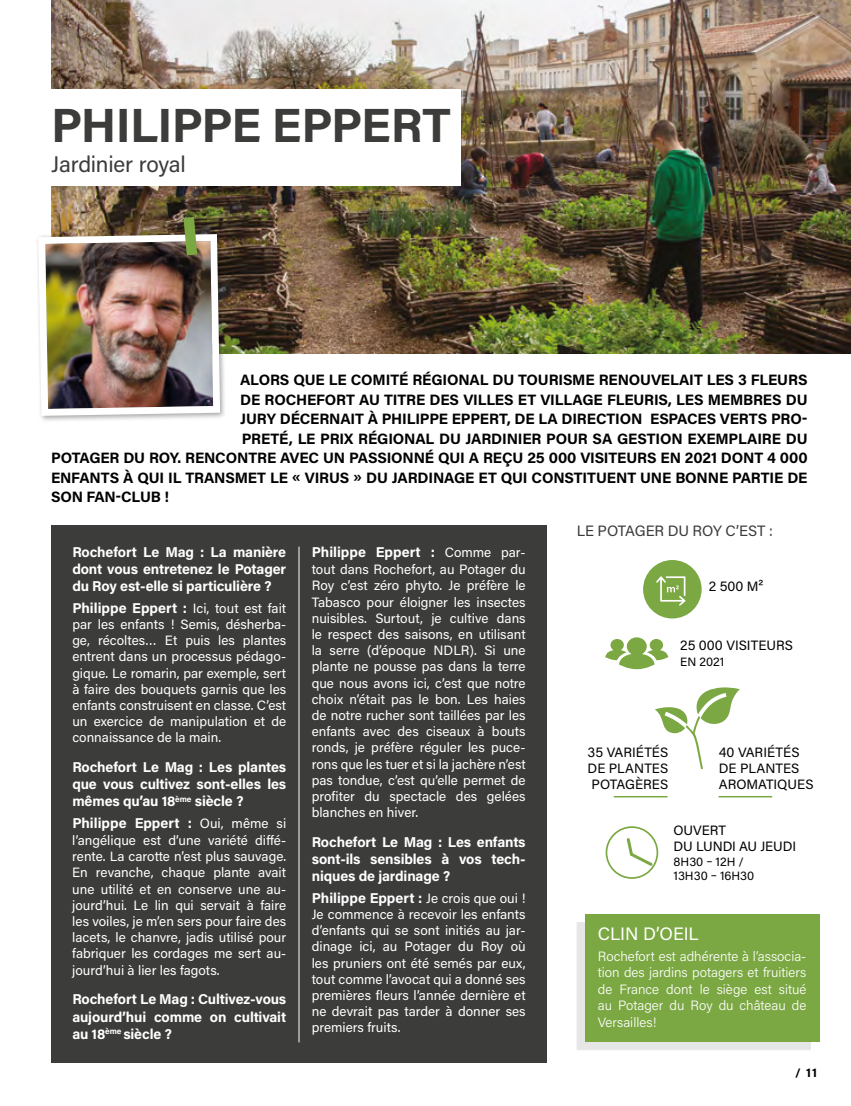
<style>
.page{position:relative;width:851px;height:1106px;background:#fff}
.page>*{position:absolute;margin:0;border:0;box-sizing:border-box;transform-origin:0 0}
.t1{font:700 48px "Acumin Pro";letter-spacing:-.015em;color:#3c3c3b}
.t2{font:22.5px "Acumin Pro";letter-spacing:-.015em;color:#3c3c3b}
.t3{font:18px "Acumin Pro";letter-spacing:-.005em;color:#fff}
.t4{font:700 15px "Acumin Pro";letter-spacing:-.01em;color:#000}
.t5{font:15px "Acumin Pro";letter-spacing:-.005em;color:#3c3c3b}
.t6{font:700 14.25px/17.1px "Acumin Pro";letter-spacing:-.01em;color:#fff;text-align:justify}
.t7{font:13.5px/16.2px "Acumin Pro";color:#fff;text-align:justify}
.t8{font:300 13.5px/16.5px "Acumin Pro";color:#fff;text-align:justify}
.t9{font:13.5px/16.2px "Acumin Pro";color:#000}
.t10{font:700 12.15px "Acumin Pro";color:#000}
.t11{font:12px/14.4px "Acumin Pro";color:#000}
.s1{font-weight:400;font-size:13.5px}
</style>
<div class="page">
<img style="left:51px;top:0;width:799px;height:353px">
<div style="left:51px;top:525px;width:496px;height:537px;background:#3c3c3b"></div>
<hr style="left:299px;top:546px;width:1px;height:496px;background:#fff">
<div style="left:43px;top:89px;width:418px;height:97px;background:#fff"></div>
<div style="left:576px;top:921px;width:234px;height:129px;background:#000;opacity:.1"></div>
<div style="left:585px;top:914px;width:234px;height:127px;background:#7ba842"></div>
<div style="left:35px;top:231px;width:192px;height:191px;background:#000;opacity:.36"></div>
<svg style="left:35px;top:231px;width:188px;height:832px"></svg>
<svg style="left:183px;top:217px;width:14px;height:38px"></svg>
<svg style="left:605px;top:637px;width:63px;height:32px"></svg>
<div style="left:643px;top:560px;width:58px;height:58px;background:#7ba842;border-radius:50%"></div>
<svg style="left:656px;top:576px;width:29px;height:29px"></svg>
<svg style="left:605px;top:826px;width:53px;height:52px"></svg>
<svg style="left:655px;top:687px;width:84px;height:82px"></svg>
<hr style="left:613px;top:796px;width:54px;height:1px;background:#7ba842">
<hr style="left:718px;top:796px;width:54px;height:1px;background:#7ba842">
<h1 class="t1" style="left:51px;top:91px;width:401px">PHILIPPE EPPERT</h1>
<h2 class="t2" style="left:51px;top:148px;width:136px">Jardinier royal</h2>
<p class="t4" style="left:240px;top:369px;width:568px">ALORS QUE LE COMITÉ RÉGIONAL DU TOURISME RENOUVELAIT LES 3 FLEURS</p>
<p class="t4" style="left:240px;top:389px;width:569px">DE ROCHEFORT AU TITRE DES VILLES ET VILLAGE FLEURIS, LES MEMBRES DU</p>
<p class="t4" style="left:240px;top:408px;width:569px">JURY DÉCERNAIT À PHILIPPE EPPERT, DE LA DIRECTION ESPACES VERTS PRO-</p>
<p class="t4" style="left:242px;top:428px;width:567px">PRETÉ, LE PRIX RÉGIONAL DU JARDINIER POUR SA GESTION EXEMPLAIRE DU</p>
<p class="t4" style="left:51px;top:447px;width:758px">POTAGER DU ROY. RENCONTRE AVEC UN PASSIONNÉ QUI A REÇU 25 000 VISITEURS EN 2021 DONT 4 000</p>
<p class="t4" style="left:51px;top:467px;width:757px">ENFANTS À QUI IL TRANSMET LE « VIRUS » DU JARDINAGE ET QUI CONSTITUENT UNE BONNE PARTIE DE</p>
<p class="t4" style="left:51px;top:486px;width:119px">SON FAN-CLUB !</p>
<p class="t6" style="left:72px;top:543px;width:215px">Rochefort Le Mag : La manière dont vous entretenez le Potager du Roy est-elle si particulière ?</p>
<p class="t6" style="left:72px;top:598px;width:215px">Philippe Eppert : <span class="s1">Ici, tout est fait</span></p>
<p class="t7" style="left:72px;top:615px;width:215px">par les enfants ! Semis, désherba&shy;ge, récoltes… Et puis les plantes entrent dans un processus pédago&shy;gique. Le romarin, par exemple, sert à faire des bouquets garnis que les enfants construisent en classe. C’est un exercice de manipulation et de connaissance de la main.</p>
<p class="t6" style="left:72px;top:758px;width:215px">Rochefort Le Mag : Les plantes que vous cultivez sont-elles les mêmes qu’au 18<sup>ème</sup> siècle ?</p>
<p class="t6" style="left:72px;top:813px;width:215px">Philippe Eppert : <span class="s1">Oui, même si</span></p>
<p class="t7" style="left:72px;top:831px;width:215px">l’angélique est d’une variété diffé&shy;rente. La carotte n’est plus sauvage.<br>En revanche, chaque plante avait une utilité et en conserve une au&shy;jourd’hui. Le lin qui servait à faire les voiles, je m’en sers pour faire des lacets, le chanvre, jadis utilisé pour fabriquer les cordages me sert au&shy;jourd’hui à lier les fagots.</p>
<p class="t6" style="left:72px;top:990px;width:215px">Rochefort Le Mag : Cultivez-vous aujourd’hui comme on cultivait au 18<sup>ème</sup> siècle ?</p>
<p class="t6" style="left:312px;top:543px;width:215px">Philippe Eppert : <span class="s1">Comme par-</span></p>
<p class="t7" style="left:312px;top:561px;width:215px">tout dans Rochefort, au Potager du Roy c’est zéro phyto. Je préfère le Tabasco pour éloigner les insectes nuisibles. Surtout, je cultive dans le respect des saisons, en utilisant la serre (d’époque NDLR). Si une plante ne pousse pas dans la terre que nous avons ici, c’est que notre choix n’était pas le bon. Les haies de notre rucher sont taillées par les enfants avec des ciseaux à bouts ronds, je préfère réguler les puce&shy;rons que les tuer et si la jachère n’est pas tondue, c’est qu’elle permet de profiter du spectacle des gelées blanches en hiver.</p>
<p class="t6" style="left:312px;top:833px;width:215px">Rochefort Le Mag : Les enfants sont-ils sensibles à vos tech&shy;niques de jardinage ?</p>
<p class="t6" style="left:312px;top:888px;width:215px">Philippe Eppert : <span class="s1">Je crois que oui !</span></p>
<p class="t7" style="left:312px;top:905px;width:215px">Je commence à recevoir les enfants d’enfants qui se sont initiés au jar&shy;dinage ici, au Potager du Roy où les pruniers ont été semés par eux, tout comme l’avocat qui a donné ses premières fleurs l’année dernière et ne devrait pas tarder à donner ses premiers fruits.</p>
<p class="t5" style="left:576px;top:521px;width:197px">LE POTAGER DU ROY C’EST :</p>
<p class="t9" style="left:708px;top:578px;width:56px">2 500 M²</p>
<p class="t9" style="left:680px;top:636px;width:114px">25 000 VISITEURS</p>
<p class="t11" style="left:680px;top:654px;width:46px">EN 2021</p>
<p class="t9" style="left:587px;top:743px;width:82px;text-align:justify">35 VARIÉTÉS DE PLANTES POTAGÈRES</p>
<p class="t9" style="left:718px;top:743px;width:96px">40 VARIÉTÉS<br>DE PLANTES<br>AROMATIQUES</p>
<p class="t9" style="left:673px;top:821px;width:124px">OUVERT<br>DU LUNDI AU JEUDI</p>
<p class="t11" style="left:673px;top:853px;width:82px">8H30 – 12H /<br>13H30 – 16H30</p>
<h3 class="t3" style="left:597px;top:921px;width:102px">CLIN D’OEIL</h3>
<p class="t8" style="left:597px;top:947px;width:210px">Rochefort est adhérente à l’associa&shy;tion des jardins potagers et fruitiers de France dont le siège est situé au Potager du Roy du château de Versailles!</p>
<p class="t10" style="left:795px;top:1064px;width:23px">/ 11</p>
</div>
